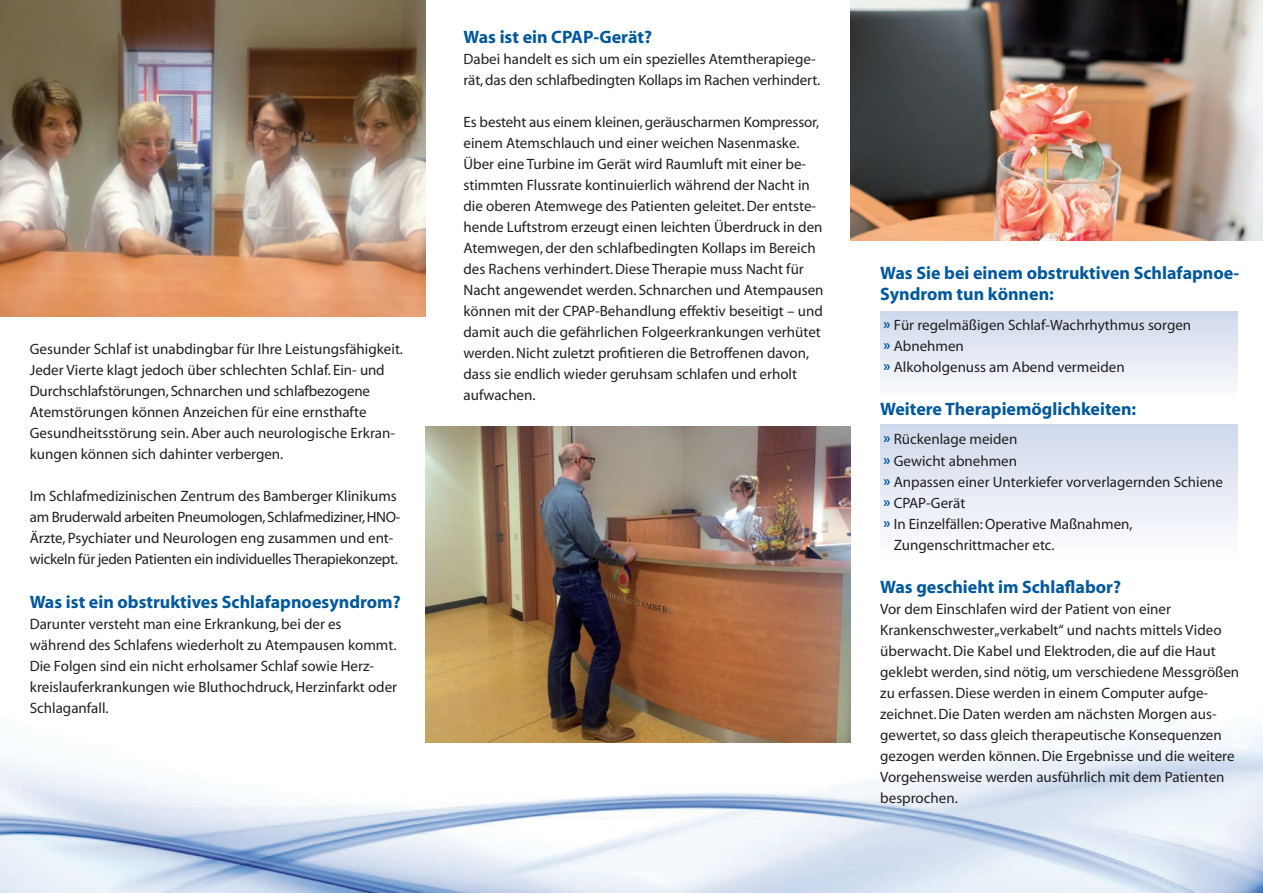
<style>
.page{position:relative;width:1263px;height:893px;background:#fff}
.page>*{position:absolute;margin:0;border:0;box-sizing:border-box;transform-origin:0 0}
.t1{font:700 18px/21px "Myriad";color:#01589c}
.t2{font:15px/21px "Myriad";color:#231f20}
.t3{font:15px/21px "Myriad";letter-spacing:-.02em;color:#231f20}
.s1{font-family:"Myriad Pro";font-weight:700;color:#01589c}
</style>
<div class="page">
<img style="left:0;top:659px;width:1263px;height:234px">
<div style="left:880px;top:311px;width:357px;height:91px;background:linear-gradient(to bottom,#cfd8eb,#fefefe)"></div>
<div style="left:880px;top:424px;width:357px;height:135px;background:linear-gradient(to bottom,#cfd8eb,#fefefe)"></div>
<img style="left:0;top:0;width:425px;height:316px">
<img style="left:425px;top:426px;width:425px;height:316px">
<img style="left:850px;top:0;width:413px;height:240px">
<p class="t2" style="left:30px;top:340px;width:375px">Gesunder Schlaf ist unabdingbar für Ihre Leistungsfähigkeit.<br>Jeder Vierte klagt jedoch über schlechten Schlaf. Ein- und Durchschlafstörungen, Schnarchen und schlafbezogene Atemstörungen können Anzeichen für eine ernsthafte Gesundheitsstörung sein. Aber auch neurologische Erkran&shy;kungen können sich dahinter verbergen.</p>
<p class="t3" style="left:30px;top:487px;width:372px">Im Schlafmedizinischen Zentrum des Bamberger Klinikums am Bruderwald arbeiten Pneumologen, Schlafmediziner, HNO-Ärzte, Psychiater und Neurologen eng zusammen und ent&shy;wickeln für jeden Patienten ein individuelles Therapiekonzept.</p>
<p class="t1" style="left:30px;top:592px;width:372px">Was ist ein obstruktives Schlafapnoesyndrom?</p>
<p class="t2" style="left:30px;top:614px;width:369px">Darunter versteht man eine Erkrankung, bei der es während des Schlafens wiederholt zu Atempausen kommt.<br>Die Folgen sind ein nicht erholsamer Schlaf sowie Herz&shy;kreislauferkrankungen wie Bluthochdruck, Herzinfarkt oder Schlaganfall.</p>
<p class="t1" style="left:463px;top:27px;width:190px">Was ist ein CPAP-Gerät?</p>
<p class="t2" style="left:463px;top:49px;width:358px">Dabei handelt es sich um ein spezielles Atemtherapiege&shy;rät, das den schlafbedingten Kollaps im Rachen verhindert.</p>
<p class="t2" style="left:463px;top:112px;width:362px">Es besteht aus einem kleinen, geräuscharmen Kompressor, einem Atemschlauch und einer weichen Nasenmaske.<br>Über eine Turbine im Gerät wird Raumluft mit einer be&shy;stimmten Flussrate kontinuierlich während der Nacht in die oberen Atemwege des Patienten geleitet. Der entste&shy;hende Luftstrom erzeugt einen leichten Überdruck in den Atemwegen, der den schlafbedingten Kollaps im Bereich des Rachens verhindert. Diese Therapie muss Nacht für Nacht angewendet werden. Schnarchen und Atempausen können mit der CPAP-Behandlung effektiv beseitigt – und damit auch die gefährlichen Folgeerkrankungen verhütet werden. Nicht zuletzt profitieren die Betroffenen davon, dass sie endlich wieder geruhsam schlafen und erholt aufwachen.</p>
<p class="t1" style="left:880px;top:263px;width:360px">Was Sie bei einem obstruktiven Schlafapnoe-<br>Syndrom tun können:</p>
<p class="t2" style="left:883px;top:315px;width:309px"><span class="s1">»</span> Für regelmäßigen Schlaf-Wachrhythmus sorgen <span class="s1">»</span> Abnehmen<br><span class="s1">»</span> Alkoholgenuss am Abend vermeiden</p>
<p class="t1" style="left:880px;top:399px;width:257px">Weitere Therapiemöglichkeiten:</p>
<p class="t2" style="left:883px;top:430px;width:135px"><span class="s1">»</span> Rückenlage meiden</p>
<p class="t2" style="left:883px;top:451px;width:135px"><span class="s1">»</span> Gewicht abnehmen</p>
<p class="t2" style="left:883px;top:472px;width:341px"><span class="s1">»</span> Anpassen einer Unterkiefer vorverlagernden Schiene</p>
<p class="t2" style="left:883px;top:493px;width:83px"><span class="s1">»</span> CPAP-Gerät</p>
<p class="t2" style="left:883px;top:514px;width:251px"><span class="s1">»</span> In Einzelfällen: Operative Maßnahmen,</p>
<p class="t2" style="left:894px;top:535px;width:162px">Zungenschrittmacher etc.</p>
<p class="t1" style="left:880px;top:577px;width:242px">Was geschieht im Schlaflabor?</p>
<p class="t2" style="left:880px;top:599px;width:360px">Vor dem Einschlafen wird der Patient von einer Krankenschwester„verkabelt“ und nachts mittels Video überwacht. Die Kabel und Elektroden, die auf die Haut geklebt werden, sind nötig, um verschiedene Messgrößen zu erfassen. Diese werden in einem Computer aufge&shy;zeichnet. Die Daten werden am nächsten Morgen aus&shy;gewertet, so dass gleich therapeutische Konsequenzen gezogen werden können. Die Ergebnisse und die weitere Vorgehensweise werden ausführlich mit dem Patienten besprochen.</p>
</div>
